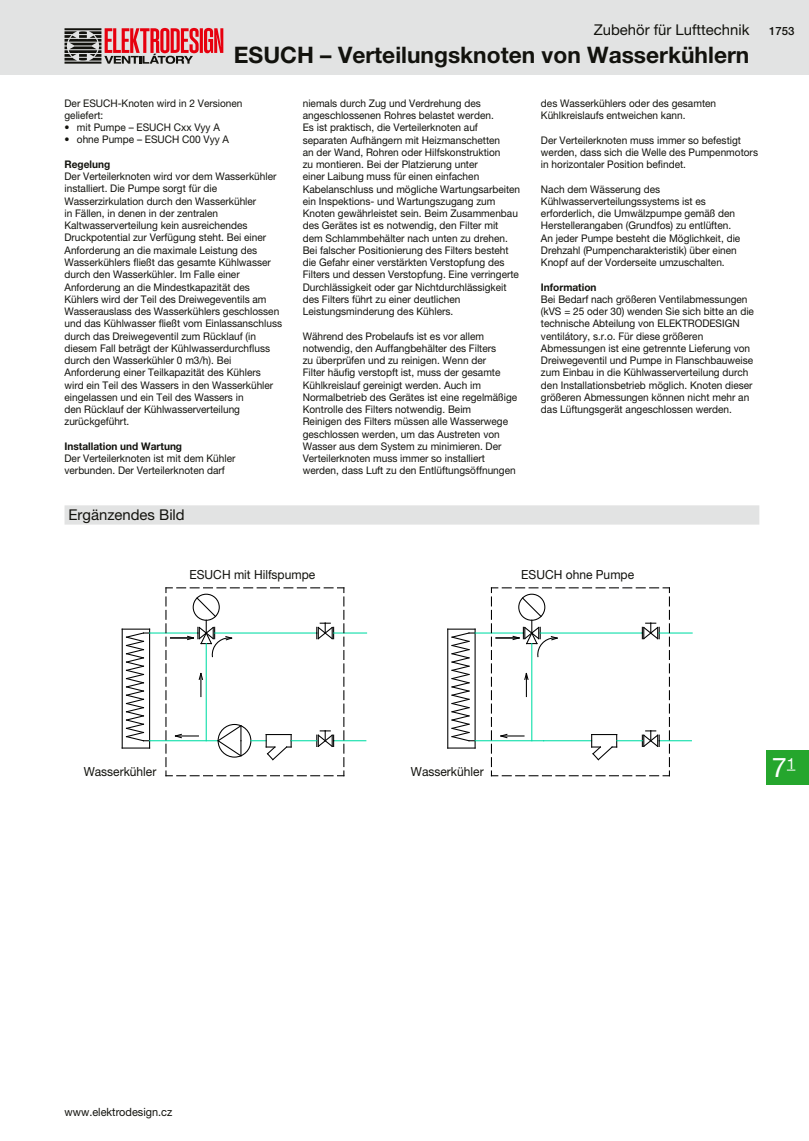
<style>
.page{position:relative;width:809px;height:1141px;background:#fff}
.page>*{position:absolute;margin:0;border:0;box-sizing:border-box;transform-origin:0 0}
.t1{font:27.12px "Helvetica Neue LT Pro";color:#fff}
.t2{font:700 22.75px "Helvetica Neue LT Pro";color:#12120d}
.t3{font:14.88px "Helvetica Neue LT Pro";color:#12120d}
.t4{font:12.6px "Helvetica Neue LT Pro";color:#12120d;scale:.96 1}
.t5{font:11.38px "Helvetica Neue LT Pro";color:#12120d;scale:.96 1}
.t6{font:500 11.38px "Helvetica Neue LT Pro";color:#12120d}
.t7{font:10.5px/12.2px "Helvetica Neue LT Pro";color:#12120d;scale:.96 1}
.t8{font:700 10.5px "Helvetica Neue LT Pro";color:#12120d;scale:.96 1}
</style>
<div class="page">
<div style="left:0;top:0;width:809px;height:74px;background:#e2e3e3"></div>
<svg style="left:64px;top:28px;width:159px;height:36px"></svg>
<div style="left:766px;top:750px;width:43px;height:35px;background:#25a62d"></div>
<div style="left:64px;top:505px;width:695px;height:20px;background:#e2e3e3"></div>
<hr style="left:122px;top:629px;width:1px;height:119px;background:#000">
<hr style="left:122px;top:747px;width:28px;height:2px;background:#000">
<hr style="left:149px;top:629px;width:1px;height:119px;background:#000">
<svg style="left:122px;top:629px;width:28px;height:113px"></svg>
<hr style="left:150px;top:632px;width:48px;height:2px;background:#00dda5">
<hr style="left:150px;top:740px;width:68px;height:1px;background:#00dda5">
<hr style="left:333px;top:740px;width:33px;height:1px;background:#00dda5">
<hr style="left:333px;top:632px;width:33px;height:2px;background:#00dda5">
<svg style="left:165px;top:587px;width:179px;height:189px"></svg>
<hr style="left:447px;top:629px;width:1px;height:119px;background:#000">
<hr style="left:448px;top:747px;width:27px;height:2px;background:#000">
<hr style="left:474px;top:629px;width:1px;height:119px;background:#000">
<svg style="left:448px;top:629px;width:27px;height:113px"></svg>
<hr style="left:475px;top:632px;width:48px;height:2px;background:#00dda5">
<hr style="left:475px;top:740px;width:68px;height:1px;background:#00dda5">
<hr style="left:659px;top:740px;width:32px;height:1px;background:#00dda5">
<hr style="left:659px;top:632px;width:33px;height:2px;background:#00dda5">
<svg style="left:491px;top:587px;width:179px;height:189px"></svg>
<h3 class="t3" style="left:593px;top:21px;width:157px">Zubehör für Lufttechnik</h3>
<h2 class="t2" style="left:234px;top:41px;width:517px">ESUCH – Verteilungsknoten von Wasserkühlern</h2>
<p class="t7" style="left:64px;top:97px;width:187px">Der ESUCH-Knoten wird in 2 Versionen geliefert:</p>
<p class="t7" style="left:64px;top:121px;width:163px">• mit Pumpe – ESUCH Cxx Vyy A</p>
<p class="t7" style="left:64px;top:133px;width:173px">• ohne Pumpe – ESUCH C00 Vyy A</p>
<p class="t8" style="left:64px;top:158px;width:49px">Regelung</p>
<p class="t7" style="left:64px;top:170px;width:228px">Der Verteilerknoten wird vor dem Wasserkühler installiert. Die Pumpe sorgt für die Wasserzirkulation durch den Wasserkühler<br>in Fällen, in denen in der zentralen Kaltwasserverteilung kein ausreichendes Druckpotential zur Verfügung steht. Bei einer Anforderung an die maximale Leistung des Wasserkühlers fließt das gesamte Kühlwasser durch den Wasserkühler. Im Falle einer Anforderung an die Mindestkapazität des Kühlers wird der Teil des Dreiwegeventils am Wasserauslass des Wasserkühlers geschlossen und das Kühlwasser fließt vom Einlassanschluss durch das Dreiwegeventil zum Rücklauf (in diesem Fall beträgt der Kühlwasserdurchfluss durch den Wasserkühler 0 m3/h). Bei Anforderung einer Teilkapazität des Kühlers wird ein Teil des Wassers in den Wasserkühler eingelassen und ein Teil des Wassers in<br>den Rücklauf der Kühlwasserverteilung zurückgeführt.</p>
<p class="t8" style="left:64px;top:440px;width:124px">Installation und Wartung</p>
<p class="t7" style="left:64px;top:452px;width:179px">Der Verteilerknoten ist mit dem Kühler verbunden. Der Verteilerknoten darf</p>
<p class="t7" style="left:303px;top:97px;width:228px">niemals durch Zug und Verdrehung des angeschlossenen Rohres belastet werden.<br>Es ist praktisch, die Verteilerknoten auf separaten Aufhängern mit Heizmanschetten<br>an der Wand, Rohren oder Hilfskonstruktion<br>zu montieren. Bei der Platzierung unter<br>einer Laibung muss für einen einfachen Kabelanschluss und mögliche Wartungsarbeiten ein Inspektions- und Wartungszugang zum Knoten gewährleistet sein. Beim Zusammenbau des Gerätes ist es notwendig, den Filter mit dem Schlammbehälter nach unten zu drehen.<br>Bei falscher Positionierung des Filters besteht die Gefahr einer verstärkten Verstopfung des Filters und dessen Verstopfung. Eine verringerte Durchlässigkeit oder gar Nichtdurchlässigkeit des Filters führt zu einer deutlichen Leistungsminderung des Kühlers.</p>
<p class="t7" style="left:303px;top:330px;width:225px">Während des Probelaufs ist es vor allem notwendig, den Auffangbehälter des Filters<br>zu überprüfen und zu reinigen. Wenn der<br>Filter häufig verstopft ist, muss der gesamte Kühlkreislauf gereinigt werden. Auch im Normalbetrieb des Gerätes ist eine regelmäßige Kontrolle des Filters notwendig. Beim<br>Reinigen des Filters müssen alle Wasserwege geschlossen werden, um das Austreten von Wasser aus dem System zu minimieren. Der Verteilerknoten muss immer so installiert werden, dass Luft zu den Entlüftungsöffnungen</p>
<p class="t7" style="left:541px;top:97px;width:184px">des Wasserkühlers oder des gesamten<br>Kühlkreislaufs entweichen kann.</p>
<p class="t7" style="left:541px;top:134px;width:227px">Der Verteilerknoten muss immer so befestigt werden, dass sich die Welle des Pumpenmotors in horizontaler Position befindet.</p>
<p class="t7" style="left:541px;top:183px;width:209px">Nach dem Wässerung des Kühlwasserverteilungssystems ist es erforderlich, die Umwälzpumpe gemäß den Herstellerangaben (Grundfos) zu entlüften.<br>An jeder Pumpe besteht die Möglichkeit, die Drehzahl (Pumpencharakteristik) über einen Knopf auf der Vorderseite umzuschalten.</p>
<p class="t8" style="left:541px;top:280px;width:59px">Information</p>
<p class="t7" style="left:541px;top:293px;width:223px">Bei Bedarf nach größeren Ventilabmessungen (kVS = 25 oder 30) wenden Sie sich bitte an die technische Abteilung von ELEKTRODESIGN ventilátory, s.r.o. Für diese größeren Abmessungen ist eine getrennte Lieferung von Dreiwegeventil und Pumpe in Flanschbauweise zum Einbau in die Kühlwasserverteilung durch den Installationsbetrieb möglich. Knoten dieser größeren Abmessungen können nicht mehr an das Lüftungsgerät angeschlossen werden.</p>
<p class="t6" style="left:769px;top:25px;width:27px">1753</p>
<h3 class="t3" style="left:68px;top:506px;width:118px">Ergänzendes Bild</h3>
<p class="t4" style="left:189px;top:567px;width:132px">ESUCH mit Hilfspumpe</p>
<p class="t4" style="left:521px;top:567px;width:119px">ESUCH ohne Pumpe</p>
<p class="t4" style="left:84px;top:764px;width:77px">Wasserkühler</p>
<p class="t4" style="left:411px;top:764px;width:77px">Wasserkühler</p>
<h1 class="t1" style="left:771px;top:751px;width:25px">7<sup>1</sup></h1>
<p class="t5" style="left:64px;top:1105px;width:114px">www.elektrodesign.cz</p>
</div>
